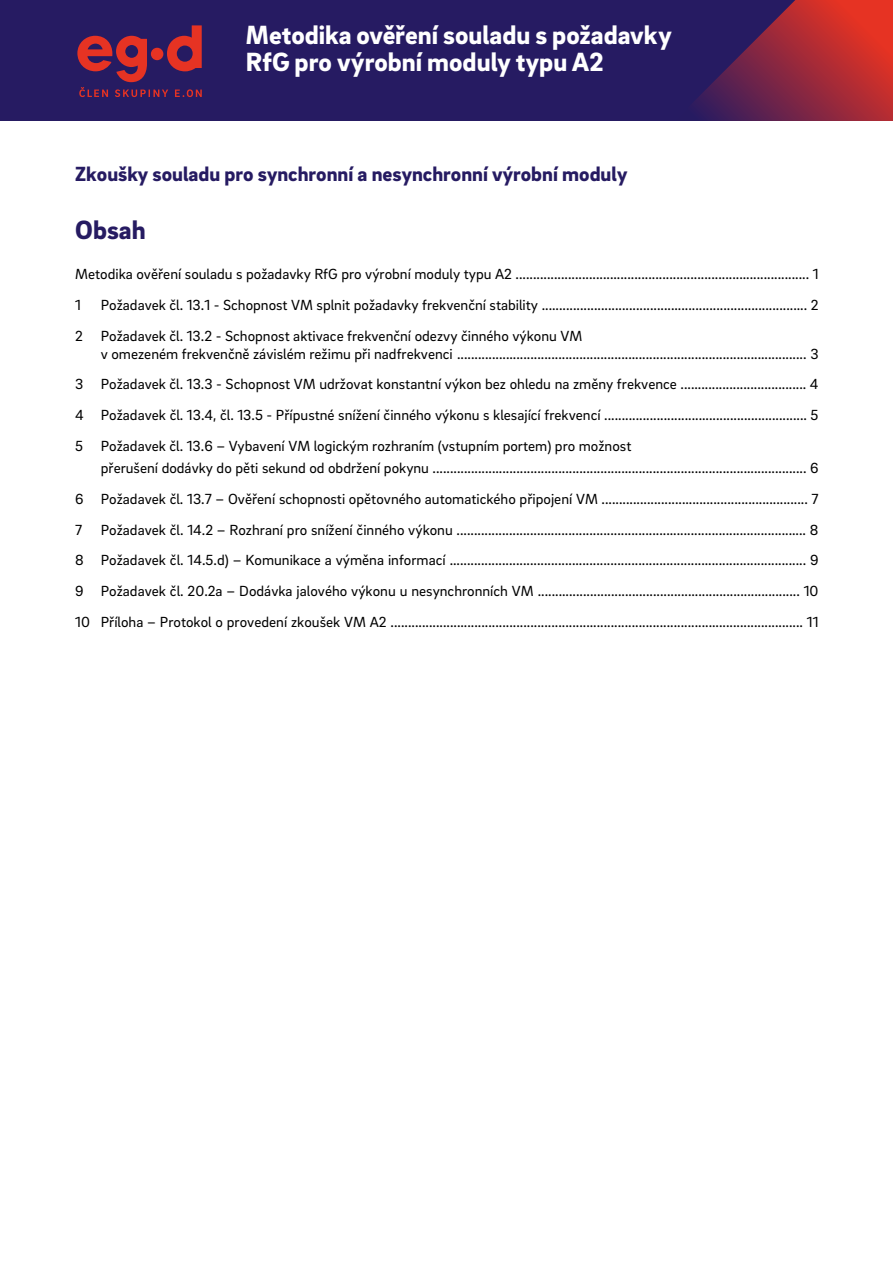
<style>
.page{position:relative;width:893px;height:1263px;background:#fff}
.page>*{position:absolute;margin:0;border:0;box-sizing:border-box;transform-origin:0 0}
.t1{font:900 27px/27px "EON Brix Sans";color:#fff}
.t2{font:900 27px "EON Brix Sans";color:#261b62}
.t3{font:900 21px "EON Brix Sans";color:#261b62}
.t4{font:15px/30.8px "EON Brix Sans";color:#000}
</style>
<div class="page">
<div style="left:0;top:0;width:892px;height:121px;background:#261b62"></div>
<svg style="left:694px;top:0;width:198px;height:121px"></svg>
<svg style="left:77px;top:25px;width:125px;height:72px"></svg>
<h1 class="t1" style="left:246px;top:20px;width:427px">Metodika ověření souladu s požadavky<br>RfG pro výrobní moduly typu A2</h1>
<h2 class="t3" style="left:75px;top:160px;width:554px">Zkoušky souladu pro synchronní a nesynchronní výrobní moduly</h2>
<h1 class="t2" style="left:75px;top:212px;width:72px">Obsah</h1>
<p class="t4" style="left:75px;top:258px;width:745px">Metodika ověření souladu s požadavky RfG pro výrobní moduly typu A2 .................................................................................... 1<br>1</p>
<p class="t4" style="left:75px;top:289px;width:745px;text-indent:26px">Požadavek čl. 13.1 - Schopnost VM splnit požadavky frekvenční stability ............................................................................ 2<br>2 Požadavek čl. 13.2 - Schopnost aktivace frekvenční odezvy činného výkonu VM</p>
<p class="t4" style="left:75px;top:338px;width:745px;text-align:justify;text-indent:26px">v omezeném frekvenčně závislém režimu při nadfrekvenci .................................................................................................... 3<br>3 Požadavek čl. 13.3 - Schopnost VM udržovat konstantní výkon bez ohledu na změny frekvence .................................... 4<br>4 Požadavek čl. 13.4, čl. 13.5 - Přípustné snížení činného výkonu s klesající frekvencí .......................................................... 5<br>5 Požadavek čl. 13.6 – Vybavení VM logickým rozhraním (vstupním portem) pro možnost</p>
<p class="t4" style="left:75px;top:452px;width:745px;text-align:justify;text-indent:26px">přerušení dodávky do pěti sekund od obdržení pokynu ........................................................................................................... 6<br>6 Požadavek čl. 13.7 – Ověření schopnosti opětovného automatického připojení VM ........................................................... 7<br>7 Požadavek čl. 14.2 – Rozhraní pro snížení činného výkonu .................................................................................................... 8<br>8 Požadavek čl. 14.5.d) – Komunikace a výměna informací ...................................................................................................... 9<br>9 Požadavek čl. 20.2a – Dodávka jalového výkonu u nesynchronních VM ........................................................................... 10<br>10 Příloha – Protokol o provedení zkoušek VM A2 ...................................................................................................................... 11</p>
</div>
